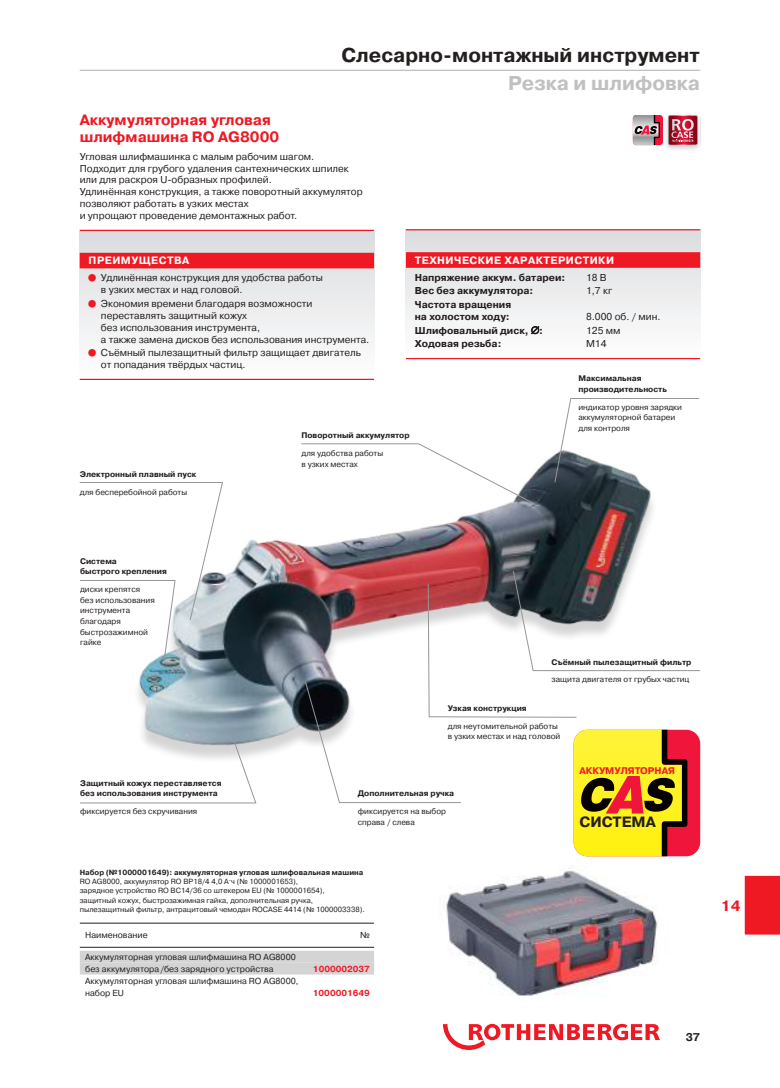
<style>
.page{position:relative;width:780px;height:1088px;background:#fff}
.page>*{position:absolute;margin:0;border:0;box-sizing:border-box;transform-origin:0 0}
.t1{font:700 20px "Pragmatica C";color:#241f1f}
.t2{font:700 20px "Pragmatica C";color:#c0bfc1}
.t3{font:700 15px/17.5px "Pragmatica C";color:#ef1923}
.t4{font:700 14.88px "Pragmatica C";color:#241f1f}
.t5{font:700 11.25px "Pragmatica C";color:#241f1f}
.t6{font:700 10.62px "Pragmatica C";letter-spacing:.045em;color:#fff}
.t7{font:10px/11.9px "Pragmatica C";color:#241f1f}
.t8{font:700 10px/11.9px "Pragmatica C";color:#241f1f}
.t9{font:700 9.62px "Pragmatica C";color:#ef1923}
.t10{font:8.75px/11.9px "Pragmatica C";color:#241f1f}
.t11{font:700 8.75px "Pragmatica C";color:#ef1923}
.t12{font:8.12px/10.6px "Pragmatica C";color:#241f1f}
.t13{font:700 8.12px/10.6px "Pragmatica C";color:#241f1f}
.t14{font:7.5px/9.4px "Pragmatica C";color:#241f1f}
.t15{font:700 7.5px "Pragmatica C";color:#241f1f}
</style>
<div class="page">
<svg style="left:443px;top:1024px;width:217px;height:26px"></svg>
<div style="left:744px;top:875px;width:36px;height:60px;background:#ef1923"></div>
<svg style="left:406px;top:230px;width:294px;height:128px"></svg>
<svg style="left:80px;top:232px;width:294px;height:147px"></svg>
<img style="left:443px;top:856px;width:239px;height:140px">
<img style="left:137px;top:455px;width:516px;height:300px">
<hr style="left:80px;top:230px;width:294px;height:1px;background:#ef1923">
<div style="left:80px;top:253px;width:294px;height:15px;background:#ef1923"></div>
<hr style="left:80px;top:379px;width:294px;height:1px;background:#ef1923">
<hr style="left:80px;top:923px;width:294px;height:1px;background:#241f1f">
<hr style="left:80px;top:947px;width:294px;height:1px;background:#241f1f">
<div style="left:80px;top:951px;width:294px;height:9px;background:#d5d4d5"></div>
<hr style="left:80px;top:960px;width:294px;height:2px;background:#d5d4d5">
<div style="left:80px;top:962px;width:294px;height:10px;background:#d5d4d5"></div>
<hr style="left:80px;top:972px;width:294px;height:2px;background:#d5d4d5">
<div style="left:662px;top:112px;width:40px;height:40px;background:#241f1f;opacity:.25"></div>
<img style="left:668px;top:115px;width:30px;height:30px">
<img style="left:671px;top:119px;width:22px;height:19px">
<svg style="left:672px;top:140px;width:21px;height:2px"></svg>
<svg style="left:301px;top:443px;width:232px;height:61px"></svg>
<svg style="left:554px;top:398px;width:146px;height:85px"></svg>
<svg style="left:80px;top:729px;width:177px;height:75px"></svg>
<svg style="left:79px;top:482px;width:144px;height:182px"></svg>
<hr style="left:406px;top:229px;width:294px;height:1px;background:#ef1923">
<div style="left:406px;top:252px;width:294px;height:16px;background:#ef1923"></div>
<hr style="left:406px;top:358px;width:294px;height:1px;background:#ef1923">
<svg style="left:632px;top:115px;width:31px;height:30px"></svg>
<hr style="left:80px;top:70px;width:620px;height:1px;background:#c0bfc1">
<svg style="left:304px;top:570px;width:397px;height:286px"></svg>
<svg style="left:89px;top:274px;width:7px;height:8px"></svg>
<svg style="left:89px;top:299px;width:7px;height:8px"></svg>
<svg style="left:89px;top:349px;width:7px;height:7px"></svg>
<h1 class="t1" style="left:341px;top:44px;width:359px">Слесарно-монтажный инструмент</h1>
<h1 class="t2" style="left:508px;top:72px;width:193px">Резка и шлифовка</h1>
<h2 class="t3" style="left:80px;top:111px;width:201px">Аккумуляторная угловая шлифмашина RO AG8000</h2>
<p class="t7" style="left:80px;top:150px;width:284px">Угловая шлифмашинка с малым рабочим шагом.<br>Подходит для грубого удаления сантехнических шпилек или для раскроя U-образных профилей.<br>Удлинённая конструкция, а также поворотный аккумулятор позволяют работать в узких местах<br>и упрощают проведение демонтажных работ.</p>
<p class="t6" style="left:89px;top:255px;width:102px">ПРЕИМУЩЕСТВА</p>
<p class="t7" style="left:101px;top:272px;width:223px">Удлинённая конструкция для удобства работы в узких местах и над головой.</p>
<p class="t7" style="left:101px;top:297px;width:270px">Экономия времени благодаря возможности переставлять защитный кожух<br>без использования инструмента,<br>а также замена дисков без использования инструмента.</p>
<p class="t7" style="left:101px;top:347px;width:261px">Съёмный пылезащитный фильтр защищает двигатель от попадания твёрдых частиц.</p>
<p class="t6" style="left:415px;top:254px;width:201px">TEХНИЧЕСКИЕ ХАРАКТЕРИСТИКИ</p>
<p class="t8" style="left:415px;top:271px;width:152px">Напряжение аккум. батареи:</p>
<p class="t7" style="left:586px;top:271px;width:22px">18 В</p>
<p class="t8" style="left:415px;top:285px;width:120px">Вес без аккумулятора:</p>
<p class="t7" style="left:586px;top:285px;width:28px">1,7 кг</p>
<p class="t8" style="left:415px;top:299px;width:98px">Частота вращения на холостом ходу:</p>
<p class="t7" style="left:586px;top:311px;width:76px">8.000 об. / мин.</p>
<p class="t8" style="left:415px;top:324px;width:130px">Шлифовальный диск, ∅:</p>
<p class="t7" style="left:586px;top:324px;width:36px">125 мм</p>
<p class="t8" style="left:415px;top:338px;width:88px">Ходовая резьба:</p>
<p class="t7" style="left:586px;top:338px;width:22px">M14</p>
<p class="t13" style="left:80px;top:469px;width:118px">Электронный плавный пуск</p>
<p class="t12" style="left:80px;top:486px;width:109px">для бесперебойной работы</p>
<p class="t13" style="left:301px;top:430px;width:110px">Поворотный аккумулятор</p>
<p class="t12" style="left:301px;top:448px;width:83px">для удобства работы в узких местах</p>
<p class="t13" style="left:578px;top:373px;width:90px">Maксимальная производительность</p>
<p class="t12" style="left:578px;top:402px;width:105px">индикатор уровня зарядки аккумуляторной батареи для контроля</p>
<p class="t13" style="left:80px;top:556px;width:88px">Система<br>быстрого крепления</p>
<p class="t12" style="left:80px;top:584px;width:76px">диски крепятся без использования инструмента благодаря быстрозажимной гайке</p>
<p class="t13" style="left:80px;top:777px;width:143px">Защитный кожух переставляется без использования инструмента</p>
<p class="t12" style="left:80px;top:806px;width:119px">фиксируется без скручивания</p>
<p class="t13" style="left:551px;top:656px;width:141px">Съёмный пылезащитный фильтр</p>
<p class="t12" style="left:551px;top:674px;width:139px">защита двигателя от грубых частиц</p>
<p class="t13" style="left:448px;top:703px;width:80px">Узкая конструкция</p>
<p class="t12" style="left:448px;top:720px;width:114px">для неутомительной работы в узких местах и над головой</p>
<p class="t13" style="left:358px;top:788px;width:98px">Дополнительная ручка</p>
<p class="t12" style="left:358px;top:806px;width:90px">фиксируется на выбор справа / слева</p>
<p class="t9" style="left:579px;top:765px;width:97px">АККУМУЛЯТОРНАЯ</p>
<h3 class="t4" style="left:579px;top:813px;width:78px">СИСТЕМА</h3>
<p class="t15" style="left:80px;top:868px;width:285px">Набор (№1000001649): аккумуляторная угловая шлифовальная машина</p>
<p class="t14" style="left:80px;top:877px;width:286px">RO AG8000, аккумулятор RO BP18/4 4,0 A.ч (№ 1000001653),<br>зарядное устройство RO BC14/36 со штекером EU (№ 1000001654),<br>защитный кожух, быстрозажимная гайка, дополнительная ручка, пылезащитный фильтр, антрацитовый чемодан ROCASE 4414 (№ 1000003338).</p>
<p class="t10" style="left:85px;top:929px;width:64px">Наименование</p>
<p class="t10" style="left:360px;top:929px;width:11px">№</p>
<p class="t10" style="left:85px;top:951px;width:212px">Аккумуляторная угловая шлифмашина RO AG8000 без аккумулятора/без зарядного устройства</p>
<p class="t11" style="left:313px;top:964px;width:59px">1000002037</p>
<p class="t10" style="left:85px;top:975px;width:215px">Аккумуляторная угловая шлифмашина RO AG8000, набор EU</p>
<p class="t11" style="left:313px;top:988px;width:59px">1000001649</p>
<p class="t5" style="left:685px;top:1030px;width:16px">37</p>
<h2 class="t3" style="left:721px;top:897px;width:21px">14</h2>
</div>
